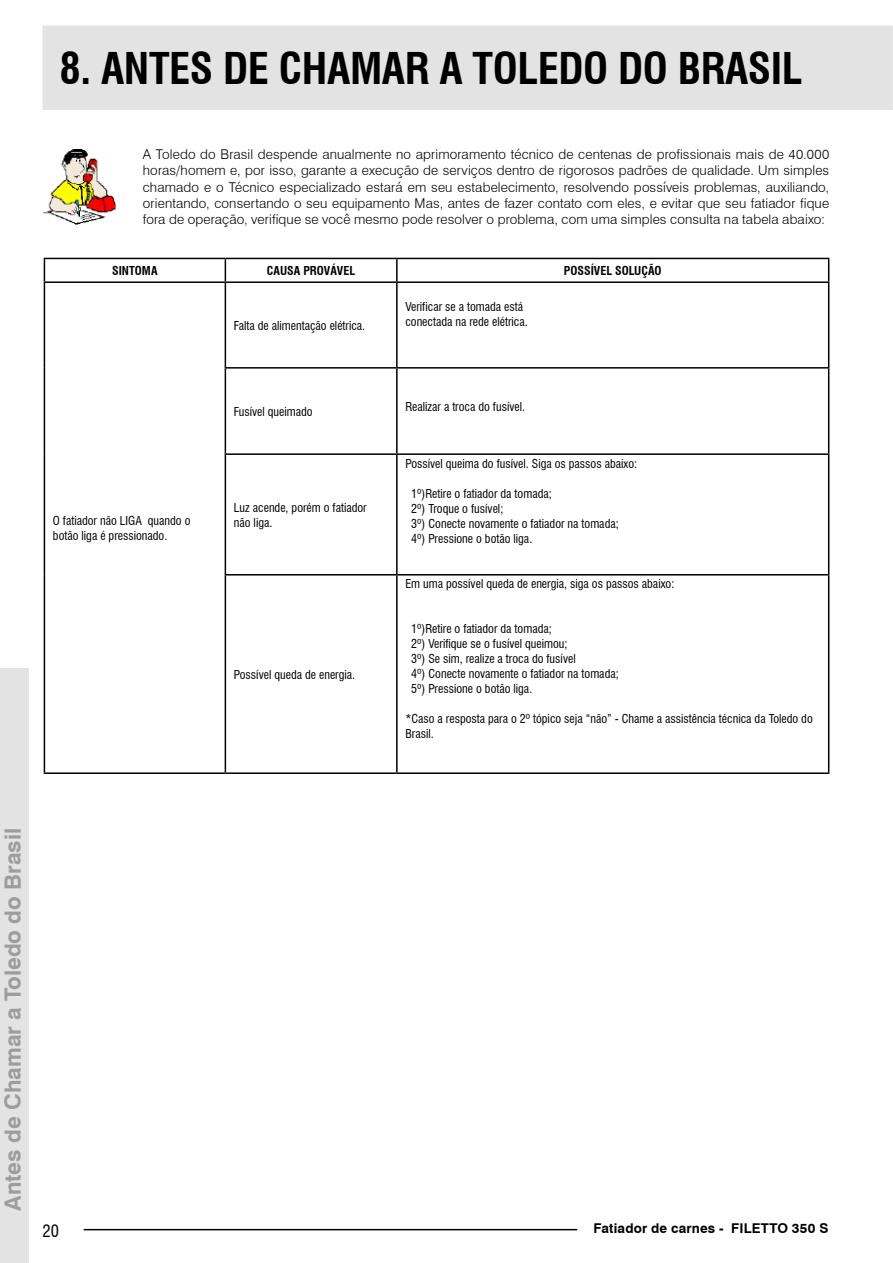
<style>
.page{position:relative;width:893px;height:1263px;background:#fff}
.page>*{position:absolute;margin:0;border:0;box-sizing:border-box;transform-origin:0 0}
.t1{font:700 condensed 42.75px "Swiss 721 BT";letter-spacing:-.01em;color:#000}
.t2{font:700 22.5px "Swiss 721 BT";color:#9d9d9c}
.t3{font:condensed 16.5px "Swiss 721 BT";color:#000}
.t4{font:300 13.5px/16.2px "Swiss 721 BT";letter-spacing:.01em;color:#000;text-align:justify}
.t5{font:700 13.5px "Swiss 721 BT";letter-spacing:.01em;color:#000}
.t6{font:condensed 12px/15px "Swiss 721 BT";color:#000}
.t7{font:700 condensed 12px "Swiss 721 BT";color:#000}
</style>
<div class="page">
<div style="left:43px;top:26px;width:850px;height:84px;background:#e3e3e3"></div>
<div style="left:0;top:668px;width:29px;height:595px;background:#e3e3e3"></div>
<hr style="left:84px;top:1229px;width:493px;height:1px;background:#000">
<img style="left:43px;top:149px;width:72px;height:75px">
<hr style="left:44px;top:258px;width:181px;height:1px;background:#000">
<hr style="left:225px;top:258px;width:172px;height:1px;background:#000">
<hr style="left:397px;top:258px;width:432px;height:1px;background:#000">
<hr style="left:44px;top:281px;width:181px;height:2px;background:#000">
<hr style="left:225px;top:281px;width:172px;height:2px;background:#000">
<hr style="left:397px;top:281px;width:432px;height:2px;background:#000">
<hr style="left:225px;top:367px;width:172px;height:2px;background:#000">
<hr style="left:397px;top:367px;width:432px;height:2px;background:#000">
<hr style="left:225px;top:453px;width:172px;height:2px;background:#000">
<hr style="left:397px;top:453px;width:432px;height:2px;background:#000">
<hr style="left:225px;top:574px;width:172px;height:1px;background:#000">
<hr style="left:397px;top:574px;width:432px;height:1px;background:#000">
<hr style="left:44px;top:772px;width:181px;height:2px;background:#000">
<hr style="left:225px;top:772px;width:172px;height:2px;background:#000">
<hr style="left:397px;top:772px;width:432px;height:2px;background:#000">
<svg style="left:44px;top:259px;width:1px;height:22px"></svg>
<hr style="left:44px;top:283px;width:1px;height:85px;background:#000">
<hr style="left:44px;top:368px;width:1px;height:86px;background:#000">
<hr style="left:44px;top:454px;width:1px;height:121px;background:#000">
<hr style="left:44px;top:575px;width:1px;height:197px;background:#000">
<svg style="left:225px;top:259px;width:1px;height:22px"></svg>
<hr style="left:396px;top:259px;width:2px;height:22px;background:#000">
<svg style="left:828px;top:259px;width:1px;height:22px"></svg>
<hr style="left:225px;top:283px;width:1px;height:84px;background:#000">
<hr style="left:396px;top:283px;width:2px;height:84px;background:#000">
<hr style="left:828px;top:283px;width:1px;height:84px;background:#000">
<hr style="left:225px;top:369px;width:1px;height:84px;background:#000">
<hr style="left:396px;top:369px;width:2px;height:84px;background:#000">
<hr style="left:828px;top:369px;width:1px;height:84px;background:#000">
<hr style="left:225px;top:455px;width:1px;height:119px;background:#000">
<hr style="left:396px;top:455px;width:2px;height:119px;background:#000">
<hr style="left:828px;top:455px;width:1px;height:119px;background:#000">
<hr style="left:225px;top:575px;width:1px;height:197px;background:#000">
<hr style="left:396px;top:575px;width:2px;height:197px;background:#000">
<hr style="left:828px;top:575px;width:1px;height:197px;background:#000">
<h1 class="t1" style="left:60px;top:43px;width:745px">8. ANTES DE CHAMAR A TOLEDO DO BRASIL</h1>
<p class="t4" style="left:143px;top:146px;width:688px">A Toledo do Brasil despende anualmente no aprimoramento técnico de centenas de profissionais mais de 40.000 horas/homem e, por isso, garante a execução de serviços dentro de rigorosos padrões de qualidade. Um simples chamado e o Técnico especializado estará em seu estabelecimento, resolvendo possíveis problemas, auxiliando, orientando, consertando o seu equipamento Mas, antes de fazer contato com eles, e evitar que seu fatiador fique fora de operação, verifique se você mesmo pode resolver o problema, com uma simples consulta na tabela abaixo:</p>
<p class="t7" style="left:112px;top:263px;width:47px">SINTOMA</p>
<p class="t7" style="left:267px;top:263px;width:90px">CAUSA PROVÁVEL</p>
<p class="t7" style="left:564px;top:263px;width:99px">POSSÍVEL SOLUÇÃO</p>
<p class="t6" style="left:234px;top:318px;width:133px">Falta de alimentação elétrica.</p>
<p class="t6" style="left:405px;top:299px;width:124px">Verificar se a tomada está conectada na rede elétrica.</p>
<p class="t6" style="left:53px;top:513px;width:139px">O fatiador não LIGA quando o botão liga é pressionado.</p>
<p class="t6" style="left:234px;top:404px;width:80px">Fusível queimado</p>
<p class="t6" style="left:405px;top:399px;width:121px">Realizar a troca do fusível.</p>
<p class="t6" style="left:234px;top:500px;width:134px">Luz acende, porém o fatiador não liga.</p>
<p class="t6" style="left:234px;top:667px;width:123px">Possível queda de energia.</p>
<p class="t6" style="left:405px;top:456px;width:233px">Possível queima do fusível. Siga os passos abaixo:</p>
<p class="t6" style="left:411px;top:486px;width:209px">1º)Retire o fatiador da tomada;<br>2º) Troque o fusível;<br>3º) Conecte novamente o fatiador na tomada;<br>4º) Pressione o botão liga.</p>
<p class="t6" style="left:405px;top:576px;width:270px">Em uma possível queda de energia, siga os passos abaixo:</p>
<p class="t6" style="left:411px;top:621px;width:209px">1º)Retire o fatiador da tomada;<br>2º) Verifique se o fusível queimou;<br>3º) Se sim, realize a troca do fusível<br>4º) Conecte novamente o fatiador na tomada; 5º) Pressione o botão liga.</p>
<p class="t6" style="left:405px;top:711px;width:409px">*Caso a resposta para o 2º tópico seja “não” - Chame a assistência técnica da Toledo do<br>Brasil.</p>
<h2 class="t2" style="left:-3px;top:1211px;width:384px;rotate:-90deg">Antes de Chamar a Toledo do Brasil</h2>
<h3 class="t3" style="left:43px;top:1221px;width:18px">20</h3>
<p class="t5" style="left:593px;top:1218px;width:236px">Fatiador de carnes - FILETTO 350 S</p>
</div>
